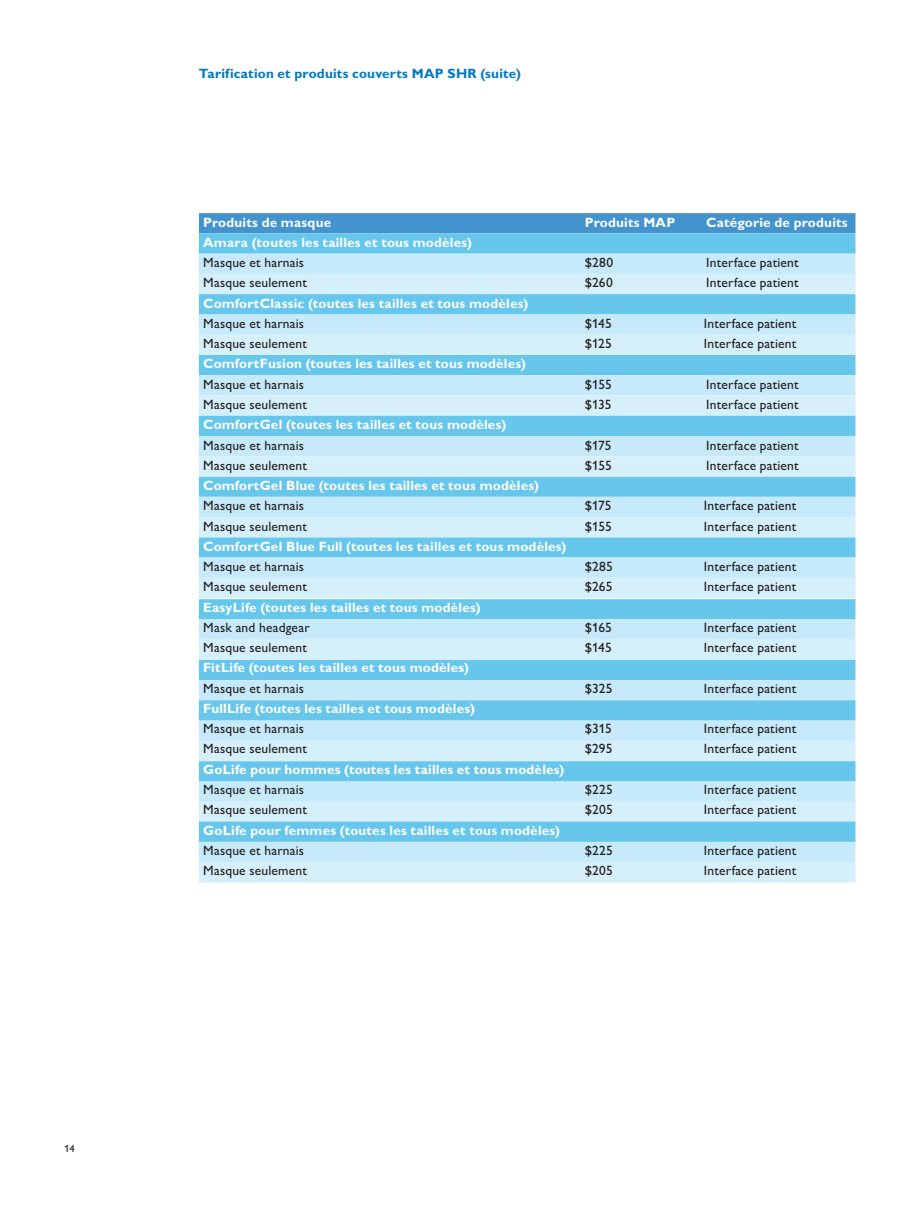
<style>
.page{position:relative;width:920px;height:1214px;background:#fff}
.page>*{position:absolute;margin:0;border:0;box-sizing:border-box;transform-origin:0 0}
.t1{font:13.5px "Gill Sans Alt One WGL";letter-spacing:.015em;color:#231f20}
.t2{font:700 13.5px "Gill Sans Alt One WGL";letter-spacing:.015em;color:#fff}
.t3{font:700 13.5px "Gill Sans Alt One WGL";letter-spacing:.015em;color:#0079c2}
.t4{font:10.5px "Gill Sans Alt One WGL";color:#231f20}
</style>
<div class="page">
<svg style="left:199px;top:213px;width:656px;height:669px;background:#a7ddf4"></svg>
<p class="t4" style="left:65px;top:1141px;width:12px">14</p>
<p class="t3" style="left:199px;top:64px;width:324px">Tarification et produits couverts MAP SHR (suite)</p>
<p class="t2" style="left:203px;top:213px;width:130px">Produits de masque</p>
<p class="t2" style="left:585px;top:213px;width:92px">Produits MAP</p>
<p class="t2" style="left:706px;top:213px;width:143px">Catégorie de produits</p>
<p class="t2" style="left:203px;top:233px;width:270px">Amara (toutes les tailles et tous modèles)</p>
<p class="t1" style="left:203px;top:253px;width:103px">Masque et harnais</p>
<p class="t1" style="left:585px;top:253px;width:30px">$280</p>
<p class="t1" style="left:706px;top:253px;width:94px">Interface patient</p>
<p class="t1" style="left:203px;top:273px;width:105px">Masque seulement</p>
<p class="t1" style="left:585px;top:273px;width:29px">$260</p>
<p class="t1" style="left:706px;top:273px;width:94px">Interface patient</p>
<p class="t2" style="left:203px;top:294px;width:327px">ComfortClassic (toutes les tailles et tous modèles)</p>
<p class="t1" style="left:203px;top:314px;width:103px">Masque et harnais</p>
<p class="t1" style="left:585px;top:314px;width:29px">$145</p>
<p class="t1" style="left:704px;top:314px;width:94px">Interface patient</p>
<p class="t1" style="left:203px;top:334px;width:105px">Masque seulement</p>
<p class="t1" style="left:585px;top:334px;width:29px">$125</p>
<p class="t1" style="left:704px;top:334px;width:94px">Interface patient</p>
<p class="t2" style="left:203px;top:354px;width:324px">ComfortFusion (toutes les tailles et tous modèles)</p>
<p class="t1" style="left:203px;top:375px;width:103px">Masque et harnais</p>
<p class="t1" style="left:585px;top:375px;width:29px">$155</p>
<p class="t1" style="left:706px;top:375px;width:94px">Interface patient</p>
<p class="t1" style="left:203px;top:395px;width:105px">Masque seulement</p>
<p class="t1" style="left:585px;top:395px;width:28px">$135</p>
<p class="t1" style="left:706px;top:395px;width:94px">Interface patient</p>
<p class="t2" style="left:203px;top:415px;width:305px">ComfortGel (toutes les tailles et tous modèles)</p>
<p class="t1" style="left:203px;top:435px;width:103px">Masque et harnais</p>
<p class="t1" style="left:585px;top:435px;width:28px">$175</p>
<p class="t1" style="left:706px;top:435px;width:94px">Interface patient</p>
<p class="t1" style="left:203px;top:456px;width:105px">Masque seulement</p>
<p class="t1" style="left:585px;top:456px;width:29px">$155</p>
<p class="t1" style="left:706px;top:456px;width:94px">Interface patient</p>
<p class="t2" style="left:203px;top:476px;width:337px">ComfortGel Blue (toutes les tailles et tous modèles)</p>
<p class="t1" style="left:203px;top:496px;width:103px">Masque et harnais</p>
<p class="t1" style="left:585px;top:496px;width:28px">$175</p>
<p class="t1" style="left:704px;top:496px;width:94px">Interface patient</p>
<p class="t1" style="left:203px;top:516px;width:105px">Masque seulement</p>
<p class="t1" style="left:585px;top:516px;width:29px">$155</p>
<p class="t1" style="left:704px;top:516px;width:94px">Interface patient</p>
<p class="t2" style="left:203px;top:537px;width:365px">ComfortGel Blue Full (toutes les tailles et tous modèles)</p>
<p class="t1" style="left:203px;top:557px;width:103px">Masque et harnais</p>
<p class="t1" style="left:585px;top:557px;width:30px">$285</p>
<p class="t1" style="left:704px;top:557px;width:94px">Interface patient</p>
<p class="t1" style="left:203px;top:577px;width:105px">Masque seulement</p>
<p class="t1" style="left:585px;top:577px;width:29px">$265</p>
<p class="t1" style="left:704px;top:577px;width:94px">Interface patient</p>
<p class="t2" style="left:203px;top:597px;width:279px">EasyLife (toutes les tailles et tous modèles)</p>
<p class="t1" style="left:203px;top:618px;width:108px">Mask and headgear</p>
<p class="t1" style="left:585px;top:618px;width:29px">$165</p>
<p class="t1" style="left:704px;top:618px;width:94px">Interface patient</p>
<p class="t1" style="left:203px;top:638px;width:105px">Masque seulement</p>
<p class="t1" style="left:585px;top:638px;width:29px">$145</p>
<p class="t1" style="left:704px;top:638px;width:94px">Interface patient</p>
<p class="t2" style="left:203px;top:658px;width:267px">FitLife (toutes les tailles et tous modèles)</p>
<p class="t1" style="left:203px;top:678px;width:103px">Masque et harnais</p>
<p class="t1" style="left:585px;top:678px;width:29px">$325</p>
<p class="t1" style="left:704px;top:678px;width:94px">Interface patient</p>
<p class="t2" style="left:203px;top:699px;width:273px">FullLife (toutes les tailles et tous modèles)</p>
<p class="t1" style="left:203px;top:719px;width:103px">Masque et harnais</p>
<p class="t1" style="left:585px;top:719px;width:29px">$315</p>
<p class="t1" style="left:704px;top:719px;width:94px">Interface patient</p>
<p class="t1" style="left:203px;top:739px;width:105px">Masque seulement</p>
<p class="t1" style="left:585px;top:739px;width:29px">$295</p>
<p class="t1" style="left:704px;top:739px;width:94px">Interface patient</p>
<p class="t2" style="left:203px;top:759px;width:363px">GoLife pour hommes (toutes les tailles et tous modèles)</p>
<p class="t1" style="left:203px;top:780px;width:103px">Masque et harnais</p>
<p class="t1" style="left:585px;top:780px;width:30px">$225</p>
<p class="t1" style="left:704px;top:780px;width:94px">Interface patient</p>
<p class="t1" style="left:203px;top:800px;width:105px">Masque seulement</p>
<p class="t1" style="left:585px;top:800px;width:30px">$205</p>
<p class="t1" style="left:704px;top:800px;width:94px">Interface patient</p>
<p class="t2" style="left:203px;top:820px;width:358px">GoLife pour femmes (toutes les tailles et tous modèles)</p>
<p class="t1" style="left:203px;top:840px;width:103px">Masque et harnais</p>
<p class="t1" style="left:585px;top:840px;width:30px">$225</p>
<p class="t1" style="left:704px;top:840px;width:94px">Interface patient</p>
<p class="t1" style="left:203px;top:861px;width:105px">Masque seulement</p>
<p class="t1" style="left:585px;top:861px;width:30px">$205</p>
<p class="t1" style="left:704px;top:861px;width:94px">Interface patient</p>
</div>
